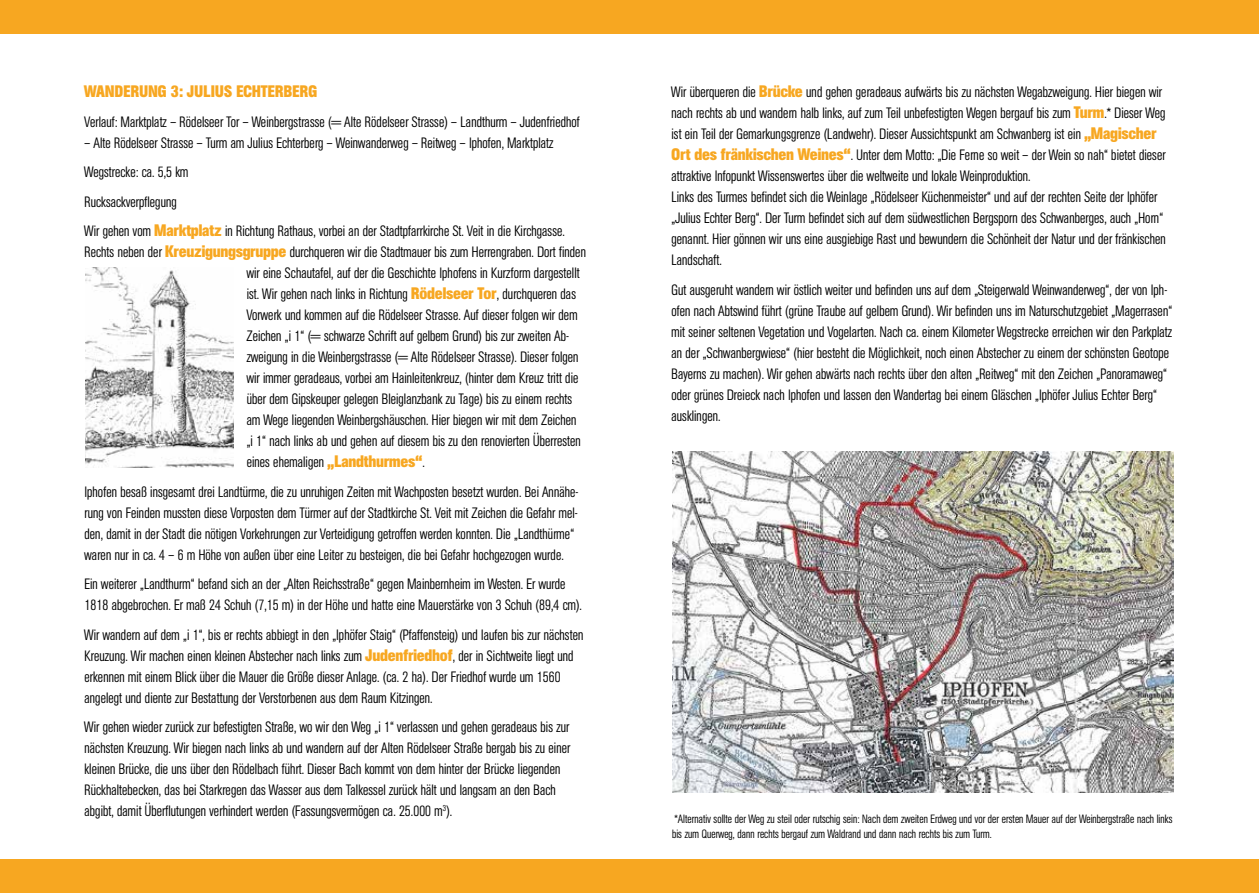
<style>
.page{position:relative;width:1259px;height:893px;background:#fff}
.page>*{position:absolute;margin:0;border:0;box-sizing:border-box;transform-origin:0 0}
.t1{font:16.5px "Agb Con Bol";color:#f7a721}
.t2{font:15px/21px "Agb Con Lig";color:#000}
.t3{font:12px/15px "Agb Con Lig";color:#000}
.s1{font-family:"Agb Con Bol";font-size:16.5px;color:#f7a721}
</style>
<div class="page">
<div style="left:0;top:0;width:1259px;height:34px;background:#f7a721"></div>
<div style="left:0;top:859px;width:1259px;height:34px;background:#f7a721"></div>
<img style="left:85px;top:268px;width:149px;height:200px">
<img style="left:672px;top:452px;width:502px;height:340px">
<p class="t1" style="left:85px;top:82px;width:234px">WANDERUNG 3: JULIUS ECHTERBERG</p>
<p class="t2" style="left:85px;top:111px;width:497px">Verlauf: Marktplatz – Rödelseer Tor – Weinbergstrasse (= Alte Rödelseer Strasse) – Landthurm – Judenfriedhof</p>
<p class="t2" style="left:85px;top:128px;width:482px;line-height:29.5px">– Alte Rödelseer Strasse – Turm am Julius Echterberg – Weinwanderweg – Reitweg – Iphofen, Marktplatz Wegstrecke: ca. 5,5 km<br>Rucksackverpflegung<br>Wir gehen vom <span class="s1">Marktplatz</span> in Richtung Rathaus, vorbei an der Stadtpfarrkirche St. Veit in die Kirchgasse.</p>
<p class="t2" style="left:247px;top:242px;width:341px;text-indent:-162px">Rechts neben der <span class="s1">Kreuzigungsgruppe</span> durchqueren wir die Stadtmauer bis zum Herrengraben. Dort finden wir eine Schautafel, auf der die Geschichte Iphofens in Kurzform dargestellt ist. Wir gehen nach links in Richtung <span class="s1">Rödelseer Tor</span>, durchqueren das Vorwerk und kommen auf die Rödelseer Strasse. Auf dieser folgen wir dem Zeichen „i 1“ (= schwarze Schrift auf gelbem Grund) bis zur zweiten Ab&shy;zweigung in die Weinbergstrasse (= Alte Rödelseer Strasse). Dieser folgen wir immer geradeaus, vorbei am Hainleitenkreuz, (hinter dem Kreuz tritt die über dem Gipskeuper gelegen Bleiglanzbank zu Tage) bis zu einem rechts am Wege liegenden Weinbergshäuschen. Hier biegen wir mit dem Zeichen „i 1“ nach links ab und gehen auf diesem bis zu den renovierten Überresten eines ehemaligen <span class="s1">„Landthurmes“</span>.</p>
<p class="t2" style="left:85px;top:481px;width:495px">Iphofen besaß insgesamt drei Landtürme, die zu unruhigen Zeiten mit Wachposten besetzt wurden. Bei Annähe&shy;rung von Feinden mussten diese Vorposten dem Türmer auf der Stadtkirche St. Veit mit Zeichen die Gefahr mel&shy;den, damit in der Stadt die nötigen Vorkehrungen zur Verteidigung getroffen werden konnten. Die „Landthürme“ waren nur in ca. 4 – 6 m Höhe von außen über eine Leiter zu besteigen, die bei Gefahr hochgezogen wurde.</p>
<p class="t2" style="left:85px;top:574px;width:499px">Ein weiterer „Landthurm“ befand sich an der „Alten Reichsstraße“ gegen Mainbernheim im Westen. Er wurde<br>1818 abgebrochen. Er maß 24 Schuh (7,15 m) in der Höhe und hatte eine Mauerstärke von 3 Schuh (89,4 cm).</p>
<p class="t2" style="left:85px;top:624px;width:500px">Wir wandern auf dem „i 1“, bis er rechts abbiegt in den „Iphöfer Staig“ (Pfaffensteig) und laufen bis zur nächsten Kreuzung. Wir machen einen kleinen Abstecher nach links zum <span class="s1">Judenfriedhof</span>, der in Sichtweite liegt und erkennen mit einem Blick über die Mauer die Größe dieser Anlage. (ca. 2 ha). Der Friedhof wurde um 1560 angelegt und diente zur Bestattung der Verstorbenen aus dem Raum Kitzingen.</p>
<p class="t2" style="left:85px;top:717px;width:487px">Wir gehen wieder zurück zur befestigten Straße, wo wir den Weg „i 1“ verlassen und gehen geradeaus bis zur nächsten Kreuzung. Wir biegen nach links ab und wandern auf der Alten Rödelseer Straße bergab bis zu einer kleinen Brücke, die uns über den Rödelbach führt. Dieser Bach kommt von dem hinter der Brücke liegenden Rückhaltebecken, das bei Starkregen das Wasser aus dem Talkessel zurück hält und langsam an den Bach abgibt, damit Überflutungen verhindert werden (Fassungsvermögen ca. 25.000 m<sup>3</sup>).</p>
<p class="t2" style="left:671px;top:82px;width:496px">Wir überqueren die <span class="s1">Brücke</span> und gehen geradeaus aufwärts bis zu nächsten Wegabzweigung. Hier biegen wir nach rechts ab und wandern halb links, auf zum Teil unbefestigten Wegen bergauf bis zum <span class="s1">Turm</span>.* Dieser Weg ist ein Teil der Gemarkungsgrenze (Landwehr). Dieser Aussichtspunkt am Schwanberg ist ein <span class="s1">„Magischer Ort des fränkischen Weines“</span>. Unter dem Motto: „Die Ferne so weit – der Wein so nah“ bietet dieser attraktive Infopunkt Wissenswertes über die weltweite und lokale Weinproduktion.<br>Links des Turmes befindet sich die Weinlage „Rödelseer Küchenmeister“ und auf der rechten Seite der Iphöfer „Julius Echter Berg“. Der Turm befindet sich auf dem südwestlichen Bergsporn des Schwanberges, auch „Horn“ genannt. Hier gönnen wir uns eine ausgiebige Rast und bewundern die Schönheit der Natur und der fränkischen Landschaft.</p>
<p class="t2" style="left:671px;top:279px;width:502px">Gut ausgeruht wandern wir östlich weiter und befinden uns auf dem „Steigerwald Weinwanderweg“, der von Iph&shy;ofen nach Abtswind führt (grüne Traube auf gelbem Grund). Wir befinden uns im Naturschutzgebiet „Magerrasen“ mit seiner seltenen Vegetation und Vogelarten. Nach ca. einem Kilometer Wegstrecke erreichen wir den Parkplatz an der „Schwanbergwiese“ (hier besteht die Möglichkeit, noch einen Abstecher zu einem der schönsten Geotope Bayerns zu machen). Wir gehen abwärts nach rechts über den alten „Reitweg“ mit den Zeichen „Panoramaweg“ oder grünes Dreieck nach Iphofen und lassen den Wandertag bei einem Gläschen „Iphöfer Julius Echter Berg“ ausklingen.</p>
<p class="t3" style="left:672px;top:811px;width:502px">*Alternativ sollte der Weg zu steil oder rutschig sein: Nach dem zweiten Erdweg und vor der ersten Mauer auf der Weinbergstraße nach links bis zum Querweg, dann rechts bergauf zum Waldrand und dann nach rechts bis zum Turm.</p>
</div>
